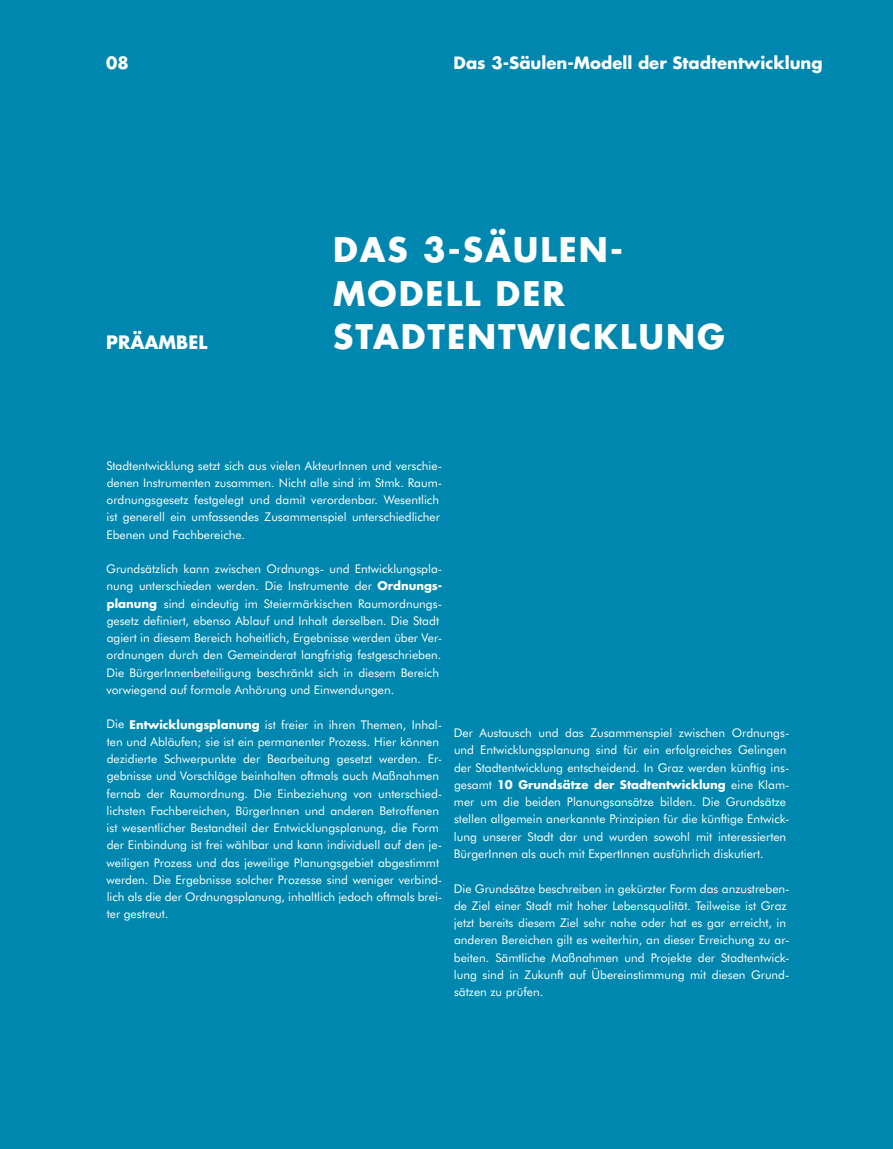
<style>
.page{position:relative;width:893px;height:1149px;background:#fff}
.page>*{position:absolute;margin:0;border:0;box-sizing:border-box;transform-origin:0 0}
.t1{font:700 33px/43.2px "Futura Std";letter-spacing:.06em;color:#fff}
.t2{font:700 18px "Futura Std";color:#fff}
.t3{font:700 16.5px "Futura Std";color:#fff}
.t4{font:12px/17.2px "Futura BT";color:#fff}
.t5{font:700 11.7px "Futura Std";color:#fff}
.s1{font-family:"Futura Std";font-weight:700;font-size:11.7px}
.s2{font-family:"Futura BT";font-weight:400;font-size:12px}
</style>
<div class="page">
<div style="left:0;top:0;width:893px;height:1148px;background:#0087af"></div>
<h3 class="t3" style="left:106px;top:52px;width:24px">08</h3>
<h3 class="t3" style="left:454px;top:52px;width:370px">Das 3-Säulen-Modell der Stadtentwicklung</h3>
<h1 class="t1" style="left:333px;top:228px;width:291px">DAS 3-SÄULEN-<br>MODELL DER</h1>
<h2 class="t2" style="left:106px;top:330px;width:102px">PRÄAMBEL</h2>
<h1 class="t1" style="left:333px;top:314px;width:393px">STADTENTWICKLUNG</h1>
<p class="t4" style="left:106px;top:456px;width:337px">Stadtentwicklung setzt sich aus vielen AkteurInnen und verschie&shy;denen Instrumenten zusammen. Nicht alle sind im Stmk. Raum&shy;ordnungsgesetz festgelegt und damit verordenbar. Wesentlich ist generell ein umfassendes Zusammenspiel unterschiedlicher Ebenen und Fachbereiche.</p>
<p class="t4" style="left:106px;top:559px;width:338px">Grundsätzlich kann zwischen Ordnungs- und Entwicklungspla&shy;nung unterschieden werden. Die Instrumente der <span class="s1">Ordnungs&shy;planung</span> sind eindeutig im Steiermärkischen Raumordnungs&shy;gesetz definiert, ebenso Ablauf und Inhalt derselben. Die Stadt agiert in diesem Bereich hoheitlich, Ergebnisse werden über Ver&shy;ordnungen durch den Gemeinderat langfristig festgeschrieben.<br>Die BürgerInnenbeteiligung beschränkt sich in diesem Bereich vorwiegend auf formale Anhörung und Einwendungen.</p>
<p class="t4" style="left:106px;top:715px;width:337px">Die <span class="s1">Entwicklungsplanung</span> ist freier in ihren Themen, Inhal&shy;ten und Abläufen; sie ist ein permanenter Prozess. Hier können dezidierte Schwerpunkte der Bearbeitung gesetzt werden. Er&shy;gebnisse und Vorschläge beinhalten oftmals auch Maßnahmen fernab der Raumordnung. Die Einbeziehung von unterschied&shy;lichsten Fachbereichen, BürgerInnen und anderen Betroffenen ist wesentlicher Bestandteil der Entwicklungsplanung, die Form der Einbindung ist frei wählbar und kann individuell auf den je&shy;weiligen Prozess und das jeweilige Planungsgebiet abgestimmt werden. Die Ergebnisse solcher Prozesse sind weniger verbind&shy;lich als die der Ordnungsplanung, inhaltlich jedoch oftmals brei&shy;ter gestreut.</p>
<p class="t4" style="left:454px;top:723px;width:337px">Der Austausch und das Zusammenspiel zwischen Ordnungs&shy;und Entwicklungsplanung sind für ein erfolgreiches Gelingen der Stadtentwicklung entscheidend. In Graz werden künftig ins-</p>
<p class="t5" style="left:454px;top:776px;width:337px"><span class="s2">gesamt</span> 10 Grundsätze der Stadtentwicklung <span class="s2">eine Klam-</span></p>
<p class="t4" style="left:454px;top:792px;width:337px">mer um die beiden Planungsansätze bilden. Die Grundsätze stellen allgemein anerkannte Prinzipien für die künftige Entwick&shy;lung unserer Stadt dar und wurden sowohl mit interessierten BürgerInnen als auch mit ExpertInnen ausführlich diskutiert.</p>
<p class="t4" style="left:454px;top:878px;width:337px">Die Grundsätze beschreiben in gekürzter Form das anzustreben&shy;de Ziel einer Stadt mit hoher Lebensqualität. Teilweise ist Graz jetzt bereits diesem Ziel sehr nahe oder hat es gar erreicht, in anderen Bereichen gilt es weiterhin, an dieser Erreichung zu ar&shy;beiten. Sämtliche Maßnahmen und Projekte der Stadtentwick&shy;lung sind in Zukunft auf Übereinstimmung mit diesen Grund&shy;sätzen zu prüfen.</p>
</div>
